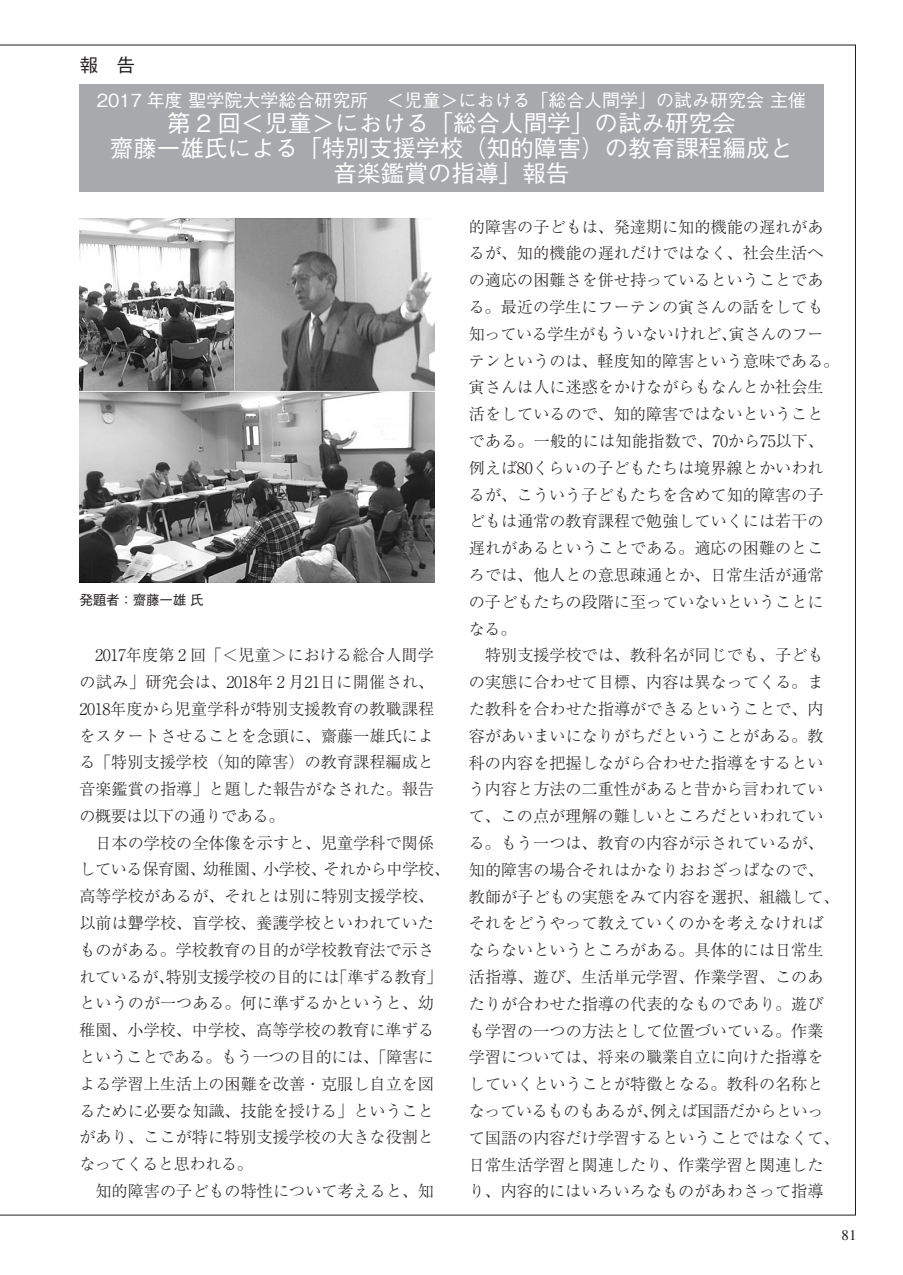
<style>
.page{position:relative;width:903px;height:1275px;background:#fff}
.page>*{position:absolute;margin:0;border:0;box-sizing:border-box;transform-origin:0 0}
.t1{font:500 23.62px/24.8px "Gothic BBB Pro";color:#fff;text-align:center}
.t2{font:500 18.55px "Gothic BBB Pr 6";color:#231f20}
.t3{font:500 18.03px "Gothic BBB Pro";color:#fff}
.t4{font:300 16.1px/26.8px "Ryumin Pr 6";color:#231f20}
.t5{font:14.88px "Times";color:#231f20}
.t6{font:500 13.65px "Gothic BBB Pr 6";letter-spacing:-.025em;color:#231f20}
</style>
<div class="page">
<div style="left:79px;top:84px;width:744px;height:107px;background:#a8a9ad"></div>
<img style="left:79px;top:218px;width:355px;height:365px">
<p class="t2" style="left:79px;top:50px;width:57px">報　告</p>
<p class="t3" style="left:97px;top:86px;width:711px">2017 年度 聖学院大学総合研究所　＜児童＞における「総合人間学」の試み研究会 主催</p>
<h1 class="t1" style="left:110px;top:108px;width:685px">第 2 回＜児童＞における「総合人間学」の試み研究会<br>齋藤一雄氏による「特別支援学校（知的障害）の教育課程編成と音楽鑑賞の指導」報告</h1>
<p class="t6" style="left:79px;top:589px;width:126px">発題者：齋藤一雄氏</p>
<p class="t4" style="left:79px;top:641px;width:372px">　2017年度第 2 回「＜児童＞における総合人間学の試み」研究会は、2018年 2 月21日に開催され、<br>2018年度から児童学科が特別支援教育の教職課程をスタートさせることを念頭に、齋藤一雄氏による「特別支援学校（知的障害）の教育課程編成と音楽鑑賞の指導」と題した報告がなされた。報告の概要は以下の通りである。<br>　日本の学校の全体像を示すと、児童学科で関係している保育園、幼稚園、小学校、それから中学校、高等学校があるが、それとは別に特別支援学校、以前は聾学校、盲学校、養護学校といわれていたものがある。学校教育の目的が学校教育法で示されているが、特別支援学校の目的には「準ずる教育」というのが一つある。何に準ずるかというと、幼稚園、小学校、中学校、高等学校の教育に準ずるということである。もう一つの目的には、「障害による学習上生活上の困難を改善・克服し自立を図るために必要な知識、技能を授ける」ということがあり、ここが特に特別支援学校の大きな役割となってくると思われる。<br>　知的障害の子どもの特性について考えると、知</p>
<p class="t4" style="left:469px;top:212px;width:372px">的障害の子どもは、発達期に知的機能の遅れがあるが、知的機能の遅れだけではなく、社会生活への適応の困難さを併せ持っているということである。最近の学生にフーテンの寅さんの話をしても知っている学生がもういないけれど、寅さんのフーテンというのは、軽度知的障害という意味である。寅さんは人に迷惑をかけながらもなんとか社会生活をしているので、知的障害ではないということである。一般的には知能指数で、70から75以下、例えば80くらいの子どもたちは境界線とかいわれるが、こういう子どもたちを含めて知的障害の子どもは通常の教育課程で勉強していくには若干の遅れがあるということである。適応の困難のところでは、他人との意思疎通とか、日常生活が通常の子どもたちの段階に至っていないということになる。<br>　特別支援学校では、教科名が同じでも、子どもの実態に合わせて目標、内容は異なってくる。また教科を合わせた指導ができるということで、内容があいまいになりがちだということがある。教科の内容を把握しながら合わせた指導をするという内容と方法の二重性があると昔から言われていて、この点が理解の難しいところだといわれている。もう一つは、教育の内容が示されているが、知的障害の場合それはかなりおおざっぱなので、教師が子どもの実態をみて内容を選択、組織して、それをどうやって教えていくのかを考えなければならないというところがある。具体的には日常生活指導、遊び、生活単元学習、作業学習、このあたりが合わせた指導の代表的なものであり。遊びも学習の一つの方法として位置づいている。作業学習については、将来の職業自立に向けた指導をしていくということが特徴となる。教科の名称となっているものもあるが、例えば国語だからといって国語の内容だけ学習するということではなくて、日常生活学習と関連したり、作業学習と関連したり、内容的にはいろいろなものがあわさって指導</p>
<p class="t5" style="left:841px;top:1227px;width:16px">81</p>
</div>
